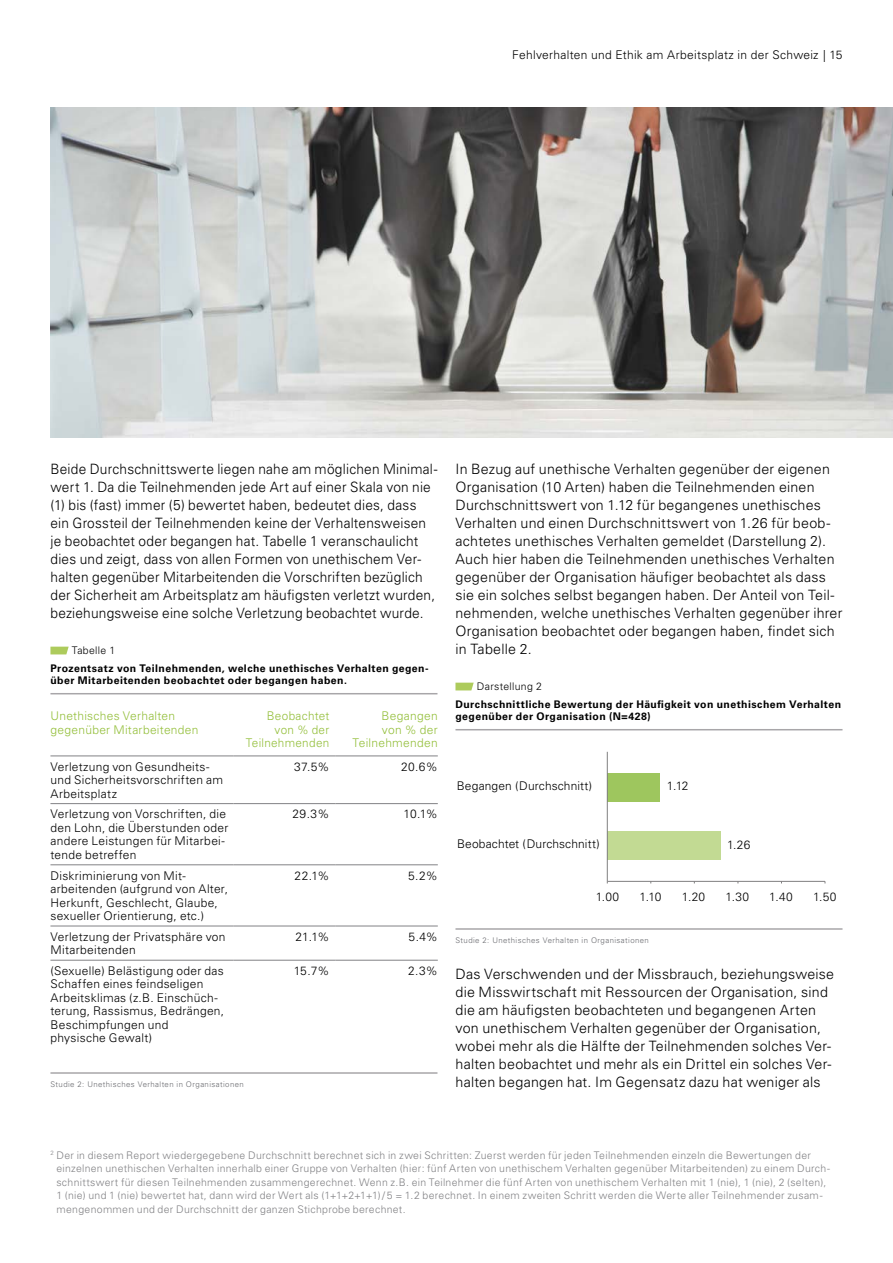
<style>
.page{position:relative;width:893px;height:1263px;background:#fff}
.page>*{position:absolute;margin:0;border:0;box-sizing:border-box;transform-origin:0 0}
.t1{font:300 14.25px/18px "Univers LT Std";letter-spacing:.015em;color:#000}
.t2{font:300 14.25px/18px "Univers LT Std";letter-spacing:.015em;color:#000;scale:.96 1}
.t3{font:300 12px/13.5px "Univers LT Std";letter-spacing:.025em;color:#000}
.t4{font:300 12px/13.5px "Univers LT Std";letter-spacing:.025em;color:#94bf3b;text-align:right}
.t5{font:300 12px "Univers";letter-spacing:.01em;color:#000}
.t6{font:300 10.5px/13.5px "Univers LT Std";letter-spacing:.03em;color:#828285}
.t7{font:700 10.5px/12px "Univers LT Std";letter-spacing:.04em;color:#000}
.t8{font:300 10.5px "Univers LT Std";letter-spacing:.03em;color:#000}
.t9{font:300 7.8px "Univers LT Std";letter-spacing:.05em;color:#696a6f}
</style>
<div class="page">
<hr style="left:50px;top:693px;width:387px;height:1px;background:#a8a6a9">
<hr style="left:50px;top:1072px;width:387px;height:2px;background:#a8a6a9">
<svg style="left:50px;top:647px;width:19px;height:7px"></svg>
<hr style="left:50px;top:756px;width:184px;height:1px;background:#828285">
<hr style="left:234px;top:756px;width:102px;height:1px;background:#828285">
<hr style="left:336px;top:756px;width:102px;height:1px;background:#828285">
<hr style="left:50px;top:803px;width:184px;height:1px;background:#828285">
<hr style="left:234px;top:803px;width:102px;height:1px;background:#828285">
<hr style="left:336px;top:803px;width:102px;height:1px;background:#828285">
<hr style="left:50px;top:864px;width:184px;height:1px;background:#828285">
<hr style="left:234px;top:864px;width:102px;height:1px;background:#828285">
<hr style="left:336px;top:864px;width:102px;height:1px;background:#828285">
<hr style="left:50px;top:926px;width:184px;height:1px;background:#828285">
<hr style="left:234px;top:926px;width:102px;height:1px;background:#828285">
<hr style="left:336px;top:926px;width:102px;height:1px;background:#828285">
<hr style="left:50px;top:960px;width:184px;height:1px;background:#828285">
<hr style="left:234px;top:960px;width:102px;height:1px;background:#828285">
<hr style="left:336px;top:960px;width:102px;height:1px;background:#828285">
<hr style="left:455px;top:729px;width:387px;height:1px;background:#a8a6a9">
<hr style="left:455px;top:928px;width:387px;height:2px;background:#a8a6a9">
<svg style="left:455px;top:683px;width:19px;height:7px"></svg>
<div style="left:607px;top:831px;width:113px;height:29px;background:#c2da93"></div>
<div style="left:607px;top:773px;width:53px;height:28px;background:#9ec65e"></div>
<hr style="left:607px;top:881px;width:218px;height:1px;background:#807f80">
<hr style="left:607px;top:752px;width:1px;height:129px;background:#807f80">
<img style="left:50px;top:107px;width:843px;height:331px">
<p class="t3" style="left:512px;top:48px;width:332px">Fehlverhalten und Ethik am Arbeitsplatz in der Schweiz | 15</p>
<p class="t2" style="left:50px;top:460px;width:405px">Beide Durchschnittswerte liegen nahe am möglichen Minimal&shy;wert 1. Da die Teilnehmenden jede Art auf einer Skala von nie (1) bis (fast) immer (5) bewertet haben, bedeutet dies, dass ein Grossteil der Teilnehmenden keine der Verhaltensweisen je beobachtet oder begangen hat. Tabelle 1 veranschaulicht dies und zeigt, dass von allen Formen von unethischem Ver&shy;halten gegenüber Mitarbeitenden die Vorschriften bezüglich der Sicherheit am Arbeitsplatz am häufigsten verletzt wurden, beziehungsweise eine solche Verletzung beobachtet wurde.</p>
<p class="t8" style="left:72px;top:644px;width:45px">Tabelle 1</p>
<p class="t7" style="left:50px;top:663px;width:380px">Prozentsatz von Teilnehmenden, welche unethisches Verhalten gegen&shy;über Mitarbeitenden beobachtet oder begangen haben.</p>
<p class="t4" style="left:50px;top:709px;width:150px;text-align:left">Unethisches Verhalten gegenüber Mitarbeitenden</p>
<p class="t4" style="left:246px;top:709px;width:85px">Beobachtet von % der<br>Teilnehmenden</p>
<p class="t4" style="left:353px;top:709px;width:87px">Begangen<br>von % der<br>Teilnehmenden</p>
<p class="t3" style="left:50px;top:760px;width:174px">Verletzung von Gesundheits&shy;und Sicherheitsvorschriften am<br>Arbeitsplatz</p>
<p class="t3" style="left:294px;top:760px;width:37px">37.5%</p>
<p class="t3" style="left:401px;top:760px;width:38px">20.6%</p>
<p class="t3" style="left:50px;top:807px;width:179px">Verletzung von Vorschriften, die den Lohn, die Überstunden oder andere Leistungen für Mitarbei&shy;tende betreffen</p>
<p class="t3" style="left:292px;top:807px;width:38px">29.3%</p>
<p class="t3" style="left:404px;top:807px;width:36px">10.1%</p>
<p class="t3" style="left:50px;top:868px;width:179px">Diskriminierung von Mit&shy;arbeitenden (aufgrund von Alter,<br>Herkunft, Geschlecht, Glaube, sexueller Orientierung, etc.)</p>
<p class="t3" style="left:295px;top:868px;width:36px">22.1%</p>
<p class="t3" style="left:408px;top:868px;width:31px">5.2%</p>
<p class="t3" style="left:50px;top:930px;width:177px">Verletzung der Privatsphäre von<br>Mitarbeitenden</p>
<p class="t3" style="left:296px;top:930px;width:35px">21.1%</p>
<p class="t3" style="left:409px;top:930px;width:31px">5.4%</p>
<p class="t3" style="left:50px;top:964px;width:175px">(Sexuelle) Belästigung oder das<br>Schaffen eines feindseligen<br>Arbeitsklimas (z.B. Einschüch&shy;terung, Rassismus, Bedrängen,<br>Beschimpfungen und physische Gewalt)</p>
<p class="t3" style="left:294px;top:964px;width:37px">15.7%</p>
<p class="t3" style="left:408px;top:964px;width:31px">2.3%</p>
<p class="t9" style="left:50px;top:1079px;width:195px">Studie 2: Unethisches Verhalten in Organisationen</p>
<p class="t1" style="left:455px;top:460px;width:389px">In Bezug auf unethische Verhalten gegenüber der eigenen Organisation (10 Arten) haben die Teilnehmenden einen Durchschnittswert von 1.12 für begangenes unethisches Verhalten und einen Durchschnittswert von 1.26 für beob&shy;achtetes unethisches Verhalten gemeldet (Darstellung 2).<br>Auch hier haben die Teilnehmenden unethisches Verhalten gegenüber der Organisation häufiger beobachtet als dass sie ein solches selbst begangen haben. Der Anteil von Teil&shy;nehmenden, welche unethisches Verhalten gegenüber ihrer Organisation beobachtet oder begangen haben, findet sich in Tabelle 2.</p>
<p class="t8" style="left:477px;top:680px;width:67px">Darstellung 2</p>
<p class="t7" style="left:455px;top:699px;width:387px">Durchschnittliche Bewertung der Häufigkeit von unethischem Verhalten gegenüber der Organisation (N=428)</p>
<p class="t5" style="left:457px;top:778px;width:137px">Begangen (Durchschnitt)</p>
<p class="t5" style="left:457px;top:837px;width:144px">Beobachtet (Durchschnitt)</p>
<p class="t5" style="left:667px;top:779px;width:23px">1.12</p>
<p class="t5" style="left:727px;top:837px;width:25px">1.26</p>
<p class="t5" style="left:596px;top:890px;width:25px">1.00</p>
<p class="t5" style="left:640px;top:890px;width:23px">1.10</p>
<p class="t5" style="left:682px;top:890px;width:25px">1.20</p>
<p class="t5" style="left:725px;top:890px;width:25px">1.30</p>
<p class="t5" style="left:769px;top:890px;width:25px">1.40</p>
<p class="t5" style="left:813px;top:890px;width:25px">1.50</p>
<p class="t9" style="left:455px;top:935px;width:195px">Studie 2: Unethisches Verhalten in Organisationen</p>
<p class="t1" style="left:455px;top:964px;width:380px">Das Verschwenden und der Missbrauch, beziehungsweise die Misswirtschaft mit Ressourcen der Organisation, sind die am häufigsten beobachteten und begangenen Arten von unethischem Verhalten gegenüber der Organisation, wobei mehr als die Hälfte der Teilnehmenden solches Ver&shy;halten beobachtet und mehr als ein Drittel ein solches Ver&shy;halten begangen hat. Im Gegensatz dazu hat weniger als</p>
<p class="t6" style="left:56px;top:1148px;width:775px;text-indent:-6px"><sup>2</sup> Der in diesem Report wiedergegebene Durchschnitt berechnet sich in zwei Schritten: Zuerst werden für jeden Teilnehmenden einzeln die Bewertungen der einzelnen unethischen Verhalten innerhalb einer Gruppe von Verhalten (hier: fünf Arten von unethischem Verhalten gegenüber Mitarbeitenden) zu einem Durch&shy;schnittswert für diesen Teilnehmenden zusammengerechnet. Wenn z.B. ein Teilnehmer die fünf Arten von unethischem Verhalten mit 1 (nie), 1 (nie), 2 (selten), 1 (nie) und 1 (nie) bewertet hat, dann wird der Wert als (1+1+2+1+1) / 5 = 1.2 berechnet. In einem zweiten Schritt werden die Werte aller Teilnehmender zusam&shy;mengenommen und der Durchschnitt der ganzen Stichprobe berechnet.</p>
</div>
